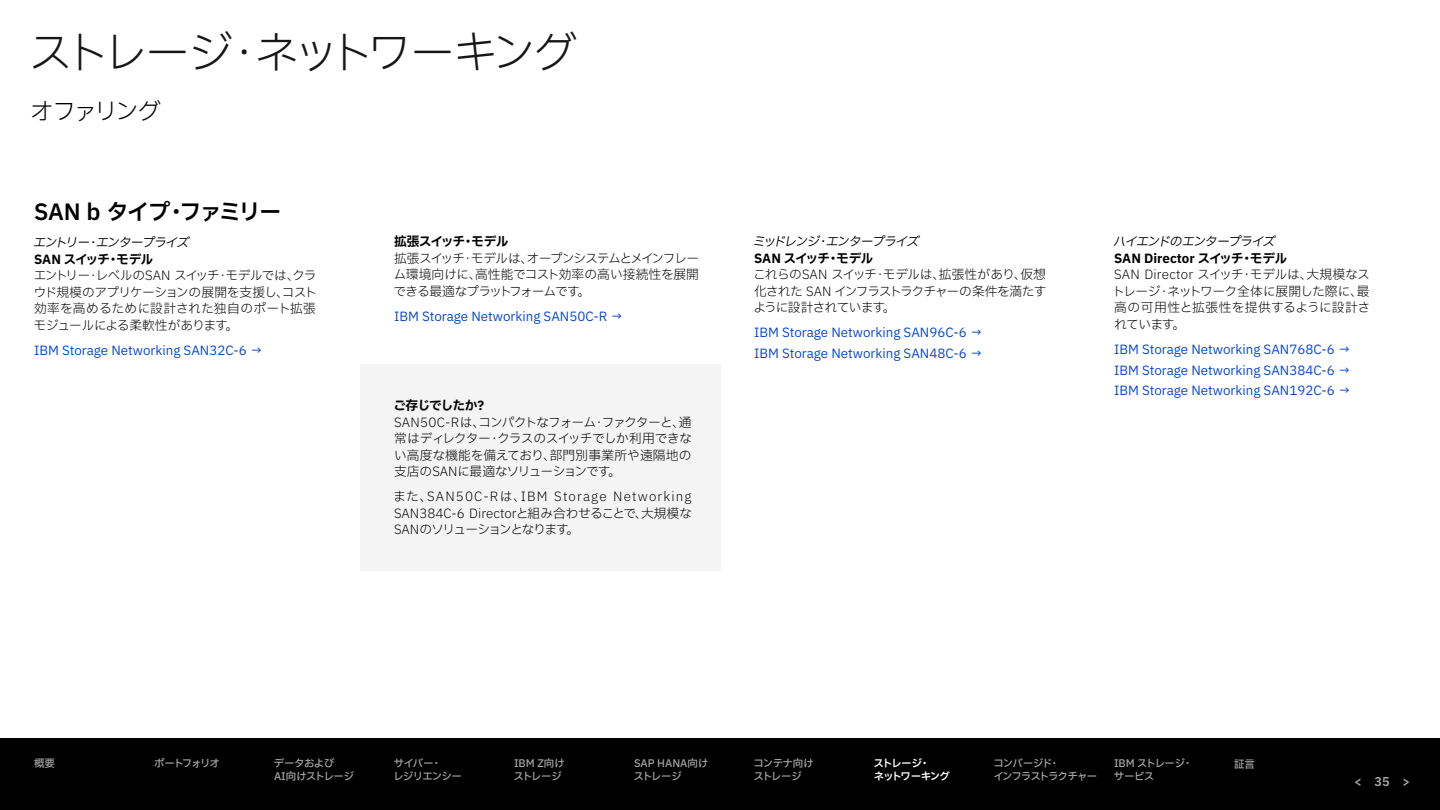
<style>
.page{position:relative;width:1440px;height:810px;background:#fff}
.page>*{position:absolute;margin:0;border:0;box-sizing:border-box;transform-origin:0 0}
.t1{font:300 45px "IBM Plex Sans JP";letter-spacing:-.1em;color:#161616}
.t2{font:300 24px "IBM Plex Sans JP";letter-spacing:-.12em;color:#000}
.t3{font:22.5px "IBM Plex Sans JP Sm Bld";letter-spacing:-.08em;color:#000}
.Body{font:300 12.75px/16.5px "IBM Plex Sans JP";letter-spacing:-.03em;color:#000;text-align:justify}
.Arrows{font:12.75px "IBM Plex Sans JP";color:#0043ce}
.t4{font:italic 12.75px "IBM Plex Sans JP";color:#000}
.t5{font:700 12.75px "IBM Plex Sans JP";letter-spacing:-.07em;color:#000}
.t6{font:700 12.75px "IBM Plex Sans JP";color:#000}
.t7{font:12.75px "IBM Plex Sans Sm Bld";color:#a8a8a8}
.t8{font:10.5px/12.6px "IBM Plex Sans JP Medm";letter-spacing:-.06em;color:#a8a8a8}
.t9{font:10.5px/12.6px "IBM Plex Sans JP Medm";letter-spacing:-.1em;color:#a8a8a8}
.t10{font:10.5px/12.6px "IBM Plex Sans JP Medm";color:#a8a8a8}
.t11{font:10.5px/12.6px "IBM Plex Sans JP Sm Bld";letter-spacing:-.09em;color:#fff}
.t12{font:10.5px/12.6px "IBM Plex Sans JP Medm";letter-spacing:-.08em;color:#a8a8a8}
.t13{font:10.5px/12.6px "IBM Plex Sans JP Medm";letter-spacing:-.015em;color:#a8a8a8}
.t14{font:10.5px "IBM Plex Sans JP Medm";letter-spacing:-.13em;color:#a8a8a8}
</style>
<div class="page">
<div style="left:360px;top:364px;width:361px;height:206px;background:#f4f4f4"></div>
<div style="left:0;top:738px;width:1440px;height:72px;background:#000"></div>
<h1 class="t1" style="left:28px;top:21px;width:551px">ストレージ・ネットワーキング</h1>
<h2 class="t2" style="left:30px;top:94px;width:133px">オファリング</h2>
<h3 class="t3" style="left:34px;top:195px;width:249px">SAN b タイプ・ファミリー</h3>
<h5 class="t4" style="left:33px;top:233px;width:160px">エントリー・エンタープライズ</h5>
<h4 class="t5" style="left:34px;top:249px;width:121px">SAN スイッチ・モデル</h4>
<p class="Body" style="left:34px;top:267px;width:285px">エントリー・レベルのSAN スイッチ・モデルでは、クラウド規模のアプリケーションの展開を支援し、コスト効率を高めるために設計された独自のポート拡張モジュールによる柔軟性があります。</p>
<p class="Arrows" style="left:34px;top:341px;width:230px">IBM Storage Networking SAN32C-6 →</p>
<h4 class="t5" style="left:394px;top:232px;width:116px">拡張スイッチ・モデル</h4>
<p class="Body" style="left:393px;top:249px;width:307px">拡張スイッチ・モデルは、オープンシステムとメインフレーム環境向けに、高性能でコスト効率の高い接続性を展開できる最適なプラットフォームです。</p>
<p class="Arrows" style="left:394px;top:307px;width:231px">IBM Storage Networking SAN50C-R →</p>
<h4 class="t5" style="left:393px;top:396px;width:92px">ご存じでしたか?</h4>
<p class="Body" style="left:394px;top:413px;width:299px">SAN50C-Rは、コンパクトなフォーム・ファクターと、通常はディレクター・クラスのスイッチでしか利用できない高度な機能を備えており、部門別事業所や遠隔地の支店のSANに最適なソリューションです。</p>
<p class="Body" style="left:393px;top:488px;width:300px">また、SAN50C-Rは、IBM Storage Networking SAN384C-6 Directorと組み合わせることで、大規模なSANのソリューションとなります。</p>
<h5 class="t4" style="left:752px;top:233px;width:171px">ミッドレンジ・エンタープライズ</h5>
<h4 class="t5" style="left:754px;top:248px;width:121px">SAN スイッチ・モデル</h4>
<p class="Body" style="left:753px;top:266px;width:295px">これらのSAN スイッチ・モデルは、拡張性があり、仮想化された SAN インフラストラクチャーの条件を満たすように設計されています。</p>
<p class="Arrows" style="left:754px;top:324px;width:230px">IBM Storage Networking SAN96C-6 →</p>
<p class="Arrows" style="left:754px;top:344px;width:230px">IBM Storage Networking SAN48C-6 →</p>
<h5 class="t4" style="left:1113px;top:233px;width:167px">ハイエンドのエンタープライズ</h5>
<h4 class="t6" style="left:1114px;top:248px;width:175px">SAN Director スイッチ・モデル</h4>
<p class="Body" style="left:1112px;top:266px;width:260px">SAN Director スイッチ・モデルは、大規模なストレージ・ネットワーク全体に展開した際に、最高の可用性と拡張性を提供するように設計されています。</p>
<p class="Arrows" style="left:1114px;top:340px;width:238px">IBM Storage Networking SAN768C-6 →</p>
<p class="Arrows" style="left:1114px;top:361px;width:238px">IBM Storage Networking SAN384C-6 →</p>
<p class="Arrows" style="left:1114px;top:382px;width:238px">IBM Storage Networking SAN192C-6 →</p>
<p class="t8" style="left:34px;top:756px;width:22px">概要</p>
<p class="t14" style="left:154px;top:756px;width:68px">ポートフォリオ</p>
<p class="t8" style="left:274px;top:756px;width:82px">データおよび<br>AI向けストレージ</p>
<p class="t12" style="left:394px;top:756px;width:70px">サイバー・<br>レジリエンシー</p>
<p class="t13" style="left:513px;top:756px;width:53px">IBM Z向けストレージ</p>
<p class="t10" style="left:634px;top:756px;width:76px">SAP HANA向けストレージ</p>
<p class="t8" style="left:753px;top:756px;width:62px">コンテナ向けストレージ</p>
<p class="t11" style="left:874px;top:756px;width:78px">ストレージ・<br>ネットワーキング</p>
<p class="t9" style="left:993px;top:756px;width:105px">コンバージド・<br>インフラストラクチャー</p>
<p class="t8" style="left:1114px;top:756px;width:81px">IBM ストレージ・サービス</p>
<p class="t8" style="left:1234px;top:757px;width:22px">証言</p>
<p class="t7" style="left:1354px;top:771px;width:58px">&lt;35&gt;</p>
</div>
